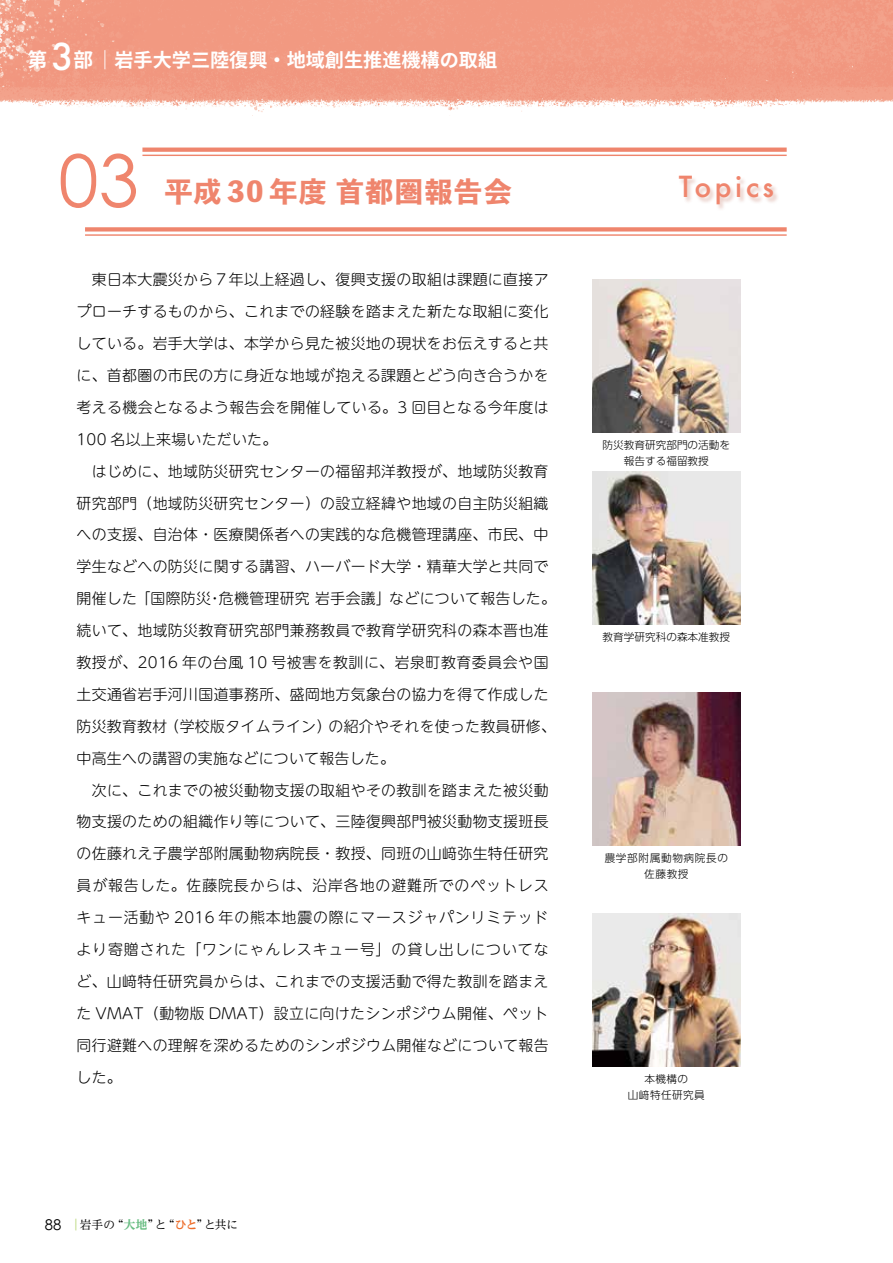
<style>
.page{position:relative;width:893px;height:1263px;background:#fff}
.page>*{position:absolute;margin:0;border:0;box-sizing:border-box;transform-origin:0 0}
.t1{font:72.3px "Century Gothic Pro";color:#ef856d}
.t2{font:500 28.2px "Futura";letter-spacing:.12em;color:#ef856d}
.t3{font:800 27.6px "Toppan Bunkyu Midashi Gothic Std N";letter-spacing:.065em;color:#ef856d}
.t4{font:700 19.2px "Source Han Sans JP";color:#fff}
.t5{font:300 14.85px/32px "UD Shin M Go Pro";letter-spacing:.025em;color:#000}
.t6{font:11.7px "UD Reimin Pro";letter-spacing:-.01em;color:#000}
.t7{font:300 10.65px/15.9px "UD Shin Go Pro";color:#000;text-align:center}
.t8{font:300 10.65px/15.9px "UD Shin Go Pro";letter-spacing:.06em;color:#000;text-align:center}
.t9{font:300 10.65px/15.9px "UD Shin Go Pro";letter-spacing:.04em;color:#000;text-align:center}
.s1{font-size:19.8px}
.s2{font-family:"Futura";font-weight:500;font-size:36px}
.s3{font-family:"Century Gothic Pro";font-size:14.85px}
.s4{color:#b3d46f}
.s5{font-weight:700;font-stretch:expanded;color:#69bd83}
.s6{font-weight:700;font-stretch:expanded;color:#ed6d2b}
</style>
<div class="page">
<img style="left:0;top:0;width:893px;height:116px">
<svg style="left:85px;top:227px;width:702px;height:4px;background:#f08d76"></svg>
<hr style="left:85px;top:234px;width:702px;height:2px;background:#ef856d">
<svg style="left:142px;top:148px;width:645px;height:4px;background:#ef8b74"></svg>
<hr style="left:142px;top:155px;width:645px;height:1px;background:#ef856d">
<div style="left:679px;top:176px;width:101px;height:35px;background:#b04d36;opacity:.28"></div>
<img style="left:592px;top:280px;width:149px;height:153px">
<img style="left:592px;top:471px;width:149px;height:153px">
<img style="left:592px;top:692px;width:149px;height:154px">
<img style="left:592px;top:913px;width:149px;height:154px">
<p class="t4" style="left:28px;top:49px;width:471px"><span class="s1">第</span> <span class="s2">3</span><span class="s1">部</span>｜岩手大学三陸復興・地域創生推進機構の取組</p>
<h1 class="t1" style="left:58px;top:137px;width:82px">03</h1>
<h3 class="t3" style="left:165px;top:170px;width:349px">平成 30 年度 首都圏報告会</h3>
<h2 class="t2" style="left:679px;top:168px;width:97px">Topics</h2>
<p class="t5" style="left:77px;top:263px;width:481px">　東日本大震災から７年以上経過し、復興支援の取組は課題に直接アプローチするものから、これまでの経験を踏まえた新たな取組に変化している。岩手大学は、本学から見た被災地の現状をお伝えすると共に、首都圏の市民の方に身近な地域が抱える課題とどう向き合うかを考える機会となるよう報告会を開催している。3 回目となる今年度は100 名以上来場いただいた。<br>　はじめに、地域防災研究センターの福留邦洋教授が、地域防災教育研究部門（地域防災研究センター）の設立経緯や地域の自主防災組織への支援、自治体・医療関係者への実践的な危機管理講座、市民、中学生などへの防災に関する講習、ハーバード大学・精華大学と共同で開催した「国際防災・危機管理研究 岩手会議」などについて報告した。続いて、地域防災教育研究部門兼務教員で教育学研究科の森本晋也准教授が、2016 年の台風 10 号被害を教訓に、岩泉町教育委員会や国土交通省岩手河川国道事務所、盛岡地方気象台の協力を得て作成した防災教育教材（学校版タイムライン）の紹介やそれを使った教員研修、中高生への講習の実施などについて報告した。<br>　次に、これまでの被災動物支援の取組やその教訓を踏まえた被災動物支援のための組織作り等について、三陸復興部門被災動物支援班長の佐藤れえ子農学部附属動物病院長・教授、同班の山﨑弥生特任研究員が報告した。佐藤院長からは、沿岸各地の避難所でのペットレスキュー活動や 2016 年の熊本地震の際にマースジャパンリミテッドより寄贈された「ワンにゃんレスキュー号」の貸し出しについてなど、山﨑特任研究員からは、これまでの支援活動で得た教訓を踏まえた VMAT（動物版 DMAT）設立に向けたシンポジウム開催、ペット同行避難への理解を深めるためのシンポジウム開催などについて報告した。</p>
<p class="t6" style="left:45px;top:1215px;width:195px"><span class="s3">88</span> <span class="s4">｜</span>岩手の“<span class="s5">大地</span>”と“<span class="s6">ひと</span>”と共に</p>
<p class="t7" style="left:603px;top:437px;width:129px">防災教育研究部門の活動を報告する福留教授</p>
<p class="t7" style="left:603px;top:628px;width:129px">教育学研究科の森本准教授</p>
<p class="t8" style="left:605px;top:850px;width:125px">農学部附属動物病院長の佐藤教授</p>
<p class="t9" style="left:628px;top:1071px;width:78px">本機構の<br>山﨑特任研究員</p>
</div>
